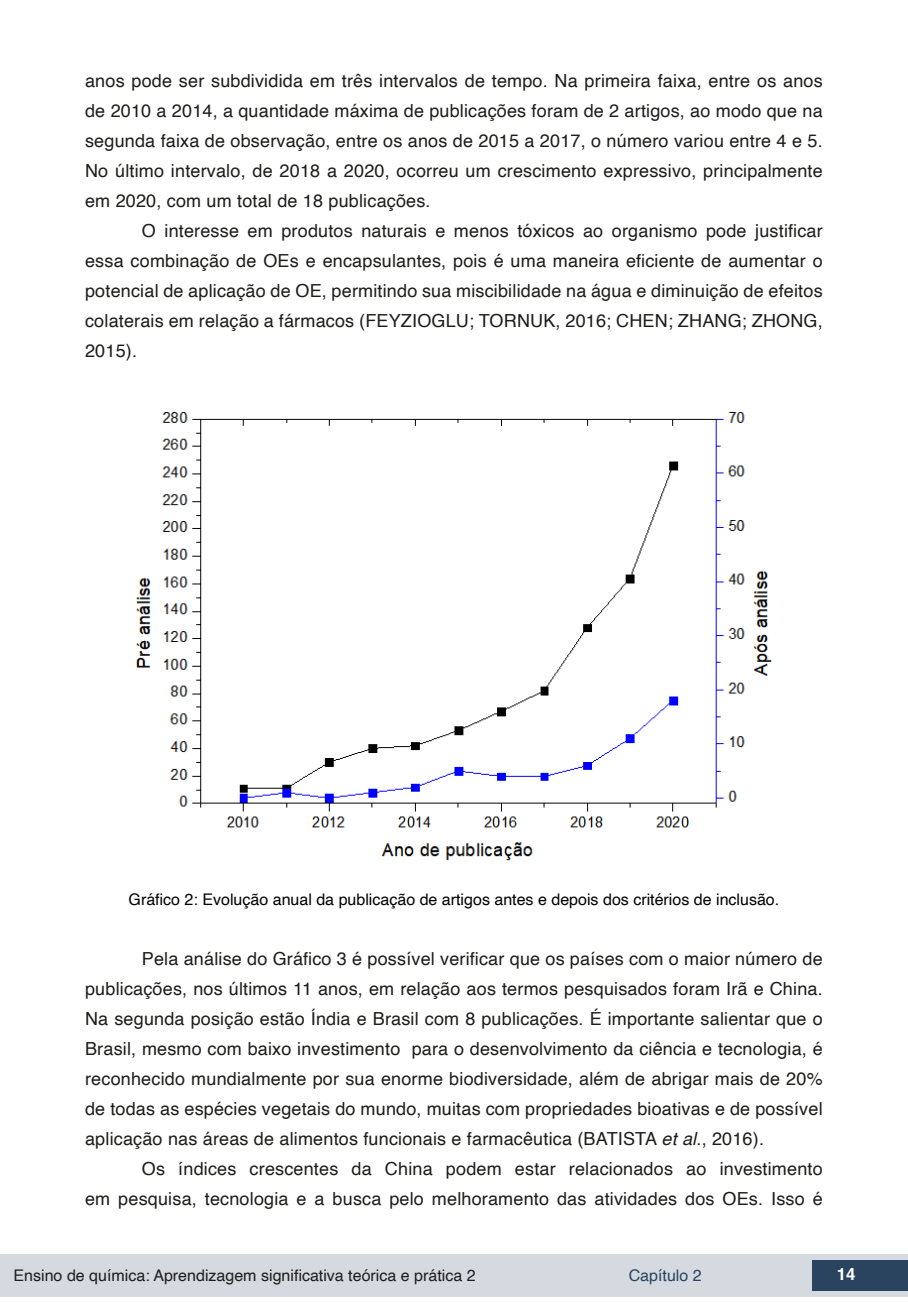
<style>
.page{position:relative;width:908px;height:1304px;background:#fff}
.page>*{position:absolute;margin:0;border:0;box-sizing:border-box;transform-origin:0 0}
.t1{font:18px/30px "Helvetica";letter-spacing:.01em;color:#1d1d1b;text-align:justify}
.t2{font:700 16.8px "Helvetica";color:#fff}
.t3{font:16px "Helvetica";color:#000}
.t4{font:16px "Helvetica";color:#1d1d1b}
.t5{font:16px "Helvetica";color:#2a435e}
.s1{font-style:italic}
</style>
<div class="page">
<div style="left:0;top:1254px;width:906px;height:43px;background:#d4dadf"></div>
<div style="left:812px;top:1261px;width:95px;height:30px;background:#2a435e"></div>
<img style="left:136px;top:411px;width:636px;height:450px">
<p class="t1" style="left:85px;top:66px;width:738px">anos pode ser subdividida em três intervalos de tempo. Na primeira faixa, entre os anos de 2010 a 2014, a quantidade máxima de publicações foram de 2 artigos, ao modo que na segunda faixa de observação, entre os anos de 2015 a 2017, o número variou entre 4 e 5.<br>No último intervalo, de 2018 a 2020, ocorreu um crescimento expressivo, principalmente em 2020, com um total de 18 publicações.</p>
<p class="t1" style="left:85px;top:216px;width:738px;text-indent:57px">O interesse em produtos naturais e menos tóxicos ao organismo pode justificar essa combinação de OEs e encapsulantes, pois é uma maneira eficiente de aumentar o potencial de aplicação de OE, permitindo sua miscibilidade na água e diminuição de efeitos colaterais em relação a fármacos (FEYZIOGLU; TORNUK, 2016; CHEN; ZHANG; ZHONG, 2015).</p>
<p class="t3" style="left:128px;top:887px;width:652px">Gráfico 2: Evolução anual da publicação de artigos antes e depois dos critérios de inclusão.</p>
<p class="t1" style="left:85px;top:944px;width:738px;text-indent:57px">Pela análise do Gráfico 3 é possível verificar que os países com o maior número de publicações, nos últimos 11 anos, em relação aos termos pesquisados foram Irã e China.<br>Na segunda posição estão Índia e Brasil com 8 publicações. É importante salientar que o Brasil, mesmo com baixo investimento para o desenvolvimento da ciência e tecnologia, é reconhecido mundialmente por sua enorme biodiversidade, além de abrigar mais de 20% de todas as espécies vegetais do mundo, muitas com propriedades bioativas e de possível aplicação nas áreas de alimentos funcionais e farmacêutica (BATISTA <span class="s1">et al</span>., 2016).</p>
<p class="t1" style="left:85px;top:1154px;width:738px;text-align:right">Os índices crescentes da China podem estar relacionados ao investimento<br>em pesquisa, tecnologia e a busca pelo melhoramento das atividades dos OEs. Isso é</p>
<p class="t4" style="left:14px;top:1263px;width:463px">Ensino de química: Aprendizagem significativa teórica e prática 2</p>
<p class="t5" style="left:628px;top:1263px;width:74px">Capítulo 2</p>
<p class="t2" style="left:836px;top:1264px;width:20px">14</p>
</div>
